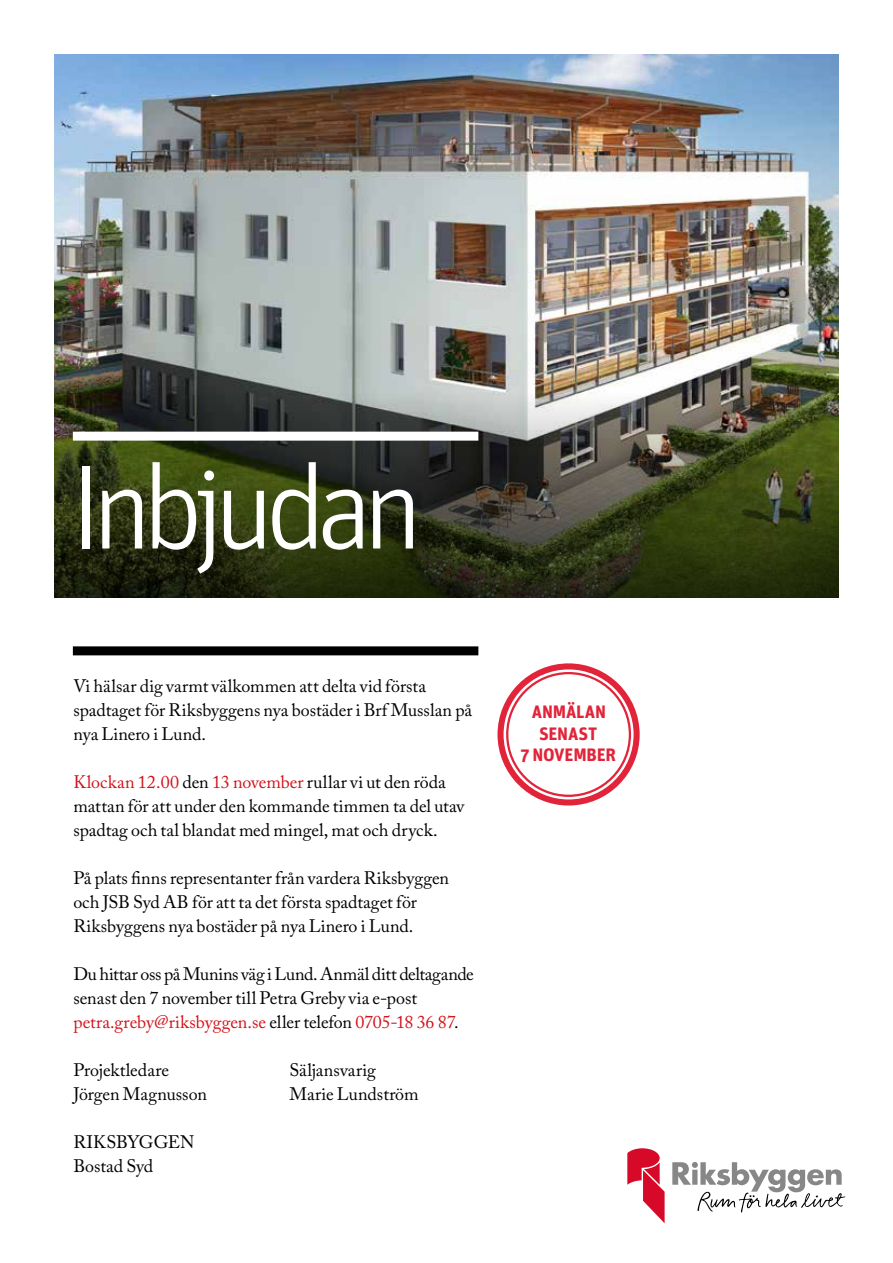
<style>
.page{position:relative;width:893px;height:1263px;background:#fff}
.page>*{position:absolute;margin:0;border:0;box-sizing:border-box;transform-origin:0 0}
.t1{font:300 120.75px "Unit Rb";letter-spacing:-.09em;color:#fff}
.t2{font:18px/24px "Adobe Caslon Pro";color:#000}
.t3{font:700 18px/21.5px "Unit Rb";letter-spacing:-.01em;color:#e2243a;text-align:center}
.s1{color:#d3121a}
</style>
<div class="page">
<img style="left:54px;top:54px;width:785px;height:322px">
<svg style="left:54px;top:376px;width:785px;height:222px;background:#41462d"></svg>
<div style="left:73px;top:432px;width:405px;height:9px;background:#fff"></div>
<div style="left:73px;top:646px;width:405px;height:9px;background:#000"></div>
<svg style="left:501px;top:666px;width:136px;height:136px"></svg>
<div style="left:497px;top:663px;width:143px;height:142px;border:6px solid #e2243a;border-radius:50%"></div>
<div style="left:507px;top:673px;width:123px;height:123px;background:#fff;border-radius:50%"></div>
<svg style="left:672px;top:1162px;width:173px;height:51px"></svg>
<svg style="left:627px;top:1148px;width:38px;height:75px"></svg>
<h1 class="t1" style="left:70px;top:441px;width:354px">Inbjudan</h1>
<p class="t2" style="left:73px;top:674px;width:400px">Vi hälsar dig varmt välkommen att delta vid första spadtaget för Riksbyggens nya bostäder i Brf Musslan på nya Linero i Lund.</p>
<p class="t2" style="left:73px;top:770px;width:392px"><span class="s1">Klockan 12.00</span> den <span class="s1">13 november</span> rullar vi ut den röda mattan för att under den kommande timmen ta del utav spadtag och tal blandat med mingel, mat och dryck.</p>
<p class="t2" style="left:73px;top:866px;width:377px">På plats finns representanter från vardera Riksbyggen och JSB Syd AB för att ta det första spadtaget för<br>Riksbyggens nya bostäder på nya Linero i Lund.</p>
<p class="t2" style="left:73px;top:962px;width:402px">Du hittar oss på Munins väg i Lund. Anmäl ditt deltagande senast den 7 november till Petra Greby via e-post <span class="s1">petra.greby@riksbyggen.se</span> eller telefon <span class="s1">0705-18 36 87</span>.</p>
<p class="t2" style="left:73px;top:1058px;width:97px">Projektledare</p>
<p class="t2" style="left:289px;top:1058px;width:88px">Säljansvarig</p>
<p class="t2" style="left:73px;top:1082px;width:135px">Jörgen Magnusson</p>
<p class="t2" style="left:289px;top:1082px;width:131px">Marie Lundström</p>
<p class="t2" style="left:73px;top:1130px;width:123px">RIKSBYGGEN<br>Bostad Syd</p>
<p class="t3" style="left:520px;top:701px;width:97px">ANMÄLAN<br>SENAST<br>7 NOVEMBER</p>
</div>
